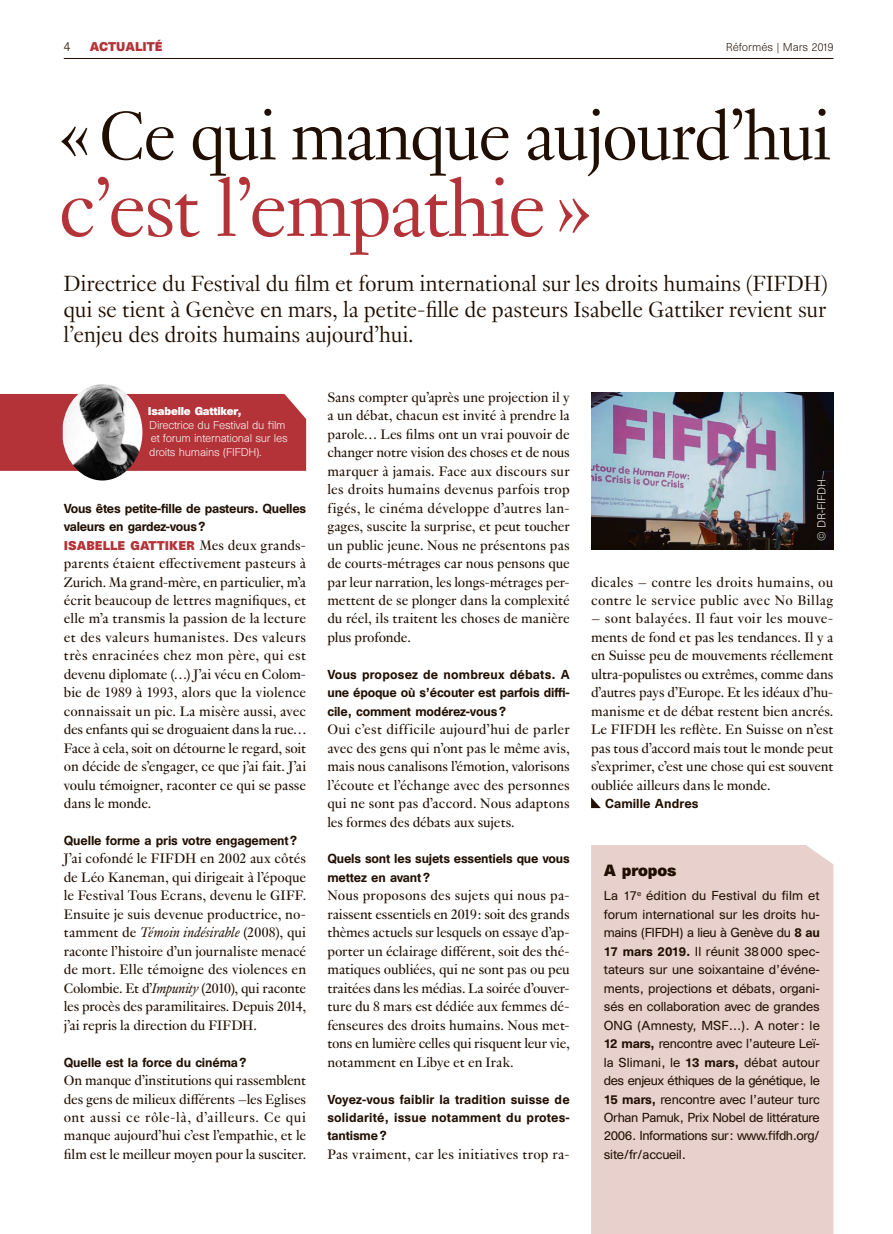
<style>
.page{position:relative;width:893px;height:1234px;background:#fff}
.page>*{position:absolute;margin:0;border:0;box-sizing:border-box;transform-origin:0 0}
.REF_Titres_indd{font:300 87px "Genath";letter-spacing:-.03em;color:#b33338}
.REF_Titres_indd-2{font:300 75px "Genath";letter-spacing:-.03em;color:#200e00}
.REF_Chapeaux_indd{font:300 24px/25.5px "Genath";letter-spacing:-.01em;color:#200e00;text-align:justify}
.REF_Texte_indd{font:15px/18.5px "Genath";color:#200e00;text-align:justify}
.REF_Texte_indd-2{font:15px/18.5px "Genath";letter-spacing:.02em;color:#200e00}
.REF_Titre-encadre_in{font:700 15px "Unica SB";letter-spacing:-.01em;color:#200e00}
.REF_Texte-encadre_in{font:12px/18.5px "Unica SB";letter-spacing:-.035em;color:#200e00;text-align:justify}
.REF_Texte_indd-3{font:500 12px/18.5px "Unica SB";letter-spacing:-.01em;color:#200e00}
.REF_Texte_indd-4{font:500 12px "Unica SB";letter-spacing:.01em;color:#200e00}
.t1{font:300 12px "Unica SB";color:#200e00}
.REF_Texte_indd-5{font:700 11.7px "Unica SB";letter-spacing:.01em;color:#b33338}
.REF_legendes_copyrig{font:300 10.5px/13.5px "Unica SB";letter-spacing:-.02em;color:#fff}
.REF_legendes_copyrig-2{font:700 10.5px "Unica SB";letter-spacing:-.02em;color:#fff}
.t2{font:300 10.5px "Unica SB";color:#200e00}
.s1{font-family:"Genath";font-weight:400;font-size:15px;color:#200e00}
.s2{font-style:italic}
.s3{font-weight:500}
</style>
<div class="page">
<svg style="left:591px;top:797px;width:9px;height:10px"></svg>
<div style="left:0;top:394px;width:307px;height:77px;background:#b33338"></div>
<img style="left:63px;top:384px;width:79px;height:96px">
<img style="left:591px;top:392px;width:242px;height:157px">
<div style="left:591px;top:845px;width:242px;height:388px;background:#e8d0cc"></div>
<hr style="left:64px;top:58px;width:769px;height:1px;background:#200e00">
<p class="t1" style="left:64px;top:39px;width:8px">4</p>
<p class="REF_Texte_indd-5" style="left:90px;top:39px;width:74px">ACTUALITÉ</p>
<p class="t2" style="left:726px;top:41px;width:109px">Réformés | Mars 2019</p>
<p class="REF_Titres_indd-2" style="left:58px;top:83px;width:774px">« Ce qui manque aujourd’hui</p>
<p class="REF_Titres_indd" style="left:58px;top:147px;width:536px">c’est l’empathie »</p>
<p class="REF_Chapeaux_indd" style="left:64px;top:269px;width:765px">Directrice du Festival du film et forum international sur les droits humains (FIFDH) qui se tient à Genève en mars, la petite-fille de pasteurs Isabelle Gattiker revient sur l’enjeu des droits humains aujourd’hui.</p>
<p class="REF_legendes_copyrig-2" style="left:148px;top:405px;width:95px">Isabelle Gattiker,</p>
<p class="REF_legendes_copyrig" style="left:149px;top:418px;width:140px">Directrice du Festival du film et forum international sur les droits humains (FIFDH).</p>
<p class="REF_Texte_indd-3" style="left:64px;top:499px;width:244px">Vous êtes petite-fille de pasteurs. Quelles valeurs en gardez-vous?</p>
<p class="REF_Texte_indd-5" style="left:64px;top:538px;width:244px">ISABELLE GATTIKER <span class="s1">Mes deux grands-</span></p>
<p class="REF_Texte_indd" style="left:64px;top:553px;width:244px">parents étaient effectivement pasteurs à Zurich. Ma grand-mère, en particulier, m’a écrit beaucoup de lettres magnifiques, et elle m’a transmis la passion de la lecture et des valeurs humanistes. Des valeurs très enracinées chez mon père, qui est devenu diplomate (…) J’ai vécu en Colom&shy;bie de 1989 à 1993, alors que la violence connaissait un pic. La misère aussi, avec des enfants qui se droguaient dans la rue… Face à cela, soit on détourne le regard, soit on décide de s’engager, ce que j’ai fait. J’ai voulu témoigner, raconter ce qui se passe dans le monde.</p>
<p class="REF_Texte_indd-3" style="left:64px;top:832px;width:235px">Quelle forme a pris votre engagement?</p>
<p class="REF_Texte_indd" style="left:64px;top:848px;width:244px">J’ai cofondé le FIFDH en 2002 aux côtés de Léo Kaneman, qui dirigeait à l’époque le Festival Tous Ecrans, devenu le GIFF.<br>Ensuite je suis devenue productrice, no&shy;tamment de <span class="s2">Témoin indésirable</span> (2008), qui raconte l’histoire d’un journaliste menacé de mort. Elle témoigne des violences en Colombie. Et d’<span class="s2">Impunity</span> (2010), qui raconte les procès des paramilitaires. Depuis 2014, j’ai repris la direction du FIFDH.</p>
<p class="REF_Texte_indd-3" style="left:64px;top:1053px;width:184px">Quelle est la force du cinéma?</p>
<p class="REF_Texte_indd" style="left:64px;top:1069px;width:244px">On manque d’institutions qui rassemblent des gens de milieux différents –les Eglises ont aussi ce rôle-là, d’ailleurs. Ce qui manque aujourd’hui c’est l’empathie, et le film est le meilleur moyen pour la susciter.</p>
<p class="REF_Texte_indd" style="left:327px;top:387px;width:244px">Sans compter qu’après une projection il y a un débat, chacun est invité à prendre la parole… Les films ont un vrai pouvoir de changer notre vision des choses et de nous marquer à jamais. Face aux discours sur les droits humains devenus parfois trop figés, le cinéma développe d’autres lan&shy;gages, suscite la surprise, et peut toucher un public jeune. Nous ne présentons pas de courts-métrages car nous pensons que par leur narration, les longs-métrages per&shy;mettent de se plonger dans la complexité du réel, ils traitent les choses de manière plus profonde.</p>
<p class="REF_Texte_indd-3" style="left:327px;top:665px;width:244px;text-align:justify">Vous proposez de nombreux débats. A une époque où s’écouter est parfois diffi&shy;cile, comment modérez-vous?</p>
<p class="REF_Texte_indd" style="left:327px;top:719px;width:244px">Oui c’est difficile aujourd’hui de parler avec des gens qui n’ont pas le même avis, mais nous canalisons l’émotion, valorisons l’écoute et l’échange avec des personnes qui ne sont pas d’accord. Nous adaptons les formes des débats aux sujets.</p>
<p class="REF_Texte_indd-3" style="left:327px;top:850px;width:244px">Quels sont les sujets essentiels que vous mettez en avant?</p>
<p class="REF_Texte_indd" style="left:327px;top:885px;width:244px">Nous proposons des sujets qui nous pa&shy;raissent essentiels en 2019: soit des grands thèmes actuels sur lesquels on essaye d’ap&shy;porter un éclairage différent, soit des thé&shy;matiques oubliées, qui ne sont pas ou peu traitées dans les médias. La soirée d’ouver&shy;ture du 8 mars est dédiée aux femmes dé&shy;fenseures des droits humains. Nous met&shy;tons en lumière celles qui risquent leur vie, notamment en Libye et en Irak.</p>
<p class="REF_Texte_indd-3" style="left:327px;top:1090px;width:244px;text-align:justify">Voyez-vous faiblir la tradition suisse de solidarité, issue notamment du protes&shy;tantisme?</p>
<p class="REF_Texte_indd" style="left:327px;top:1143px;width:244px">Pas vraiment, car les initiatives trop ra-</p>
<p class="REF_legendes_copyrig" style="left:815px;top:541px;width:64px;rotate:-90deg">© DR-FIFDH</p>
<p class="REF_Texte_indd-2" style="left:591px;top:571px;width:244px">dicales – contre les droits humains, ou contre le service public avec No Billag</p>
<p class="REF_Texte_indd" style="left:591px;top:608px;width:244px">– sont balayées. Il faut voir les mouve&shy;ments de fond et pas les tendances. Il y a en Suisse peu de mouvements réellement ultra-populistes ou extrêmes, comme dans d’autres pays d’Europe. Et les idéaux d’hu&shy;manisme et de débat restent bien ancrés.<br>Le FIFDH les reflète. En Suisse on n’est pas tous d’accord mais tout le monde peut s’exprimer, c’est une chose qui est souvent oubliée ailleurs dans le monde.</p>
<p class="REF_Texte_indd-4" style="left:605px;top:795px;width:95px">Camille Andres</p>
<p class="REF_Titre-encadre_in" style="left:604px;top:860px;width:74px">A propos</p>
<p class="REF_Texte-encadre_in" style="left:604px;top:886px;width:218px">La 17<sup>e</sup> édition du Festival du film et forum international sur les droits hu&shy;mains (FIFDH) a lieu à Genève du <span class="s3">8 au 17 mars 2019.</span> Il réunit 38 000 spec&shy;tateurs sur une soixantaine d’événe&shy;ments, projections et débats, organi&shy;sés en collaboration avec de grandes ONG (Amnesty, MSF…). A noter : le <span class="s3">12 mars,</span> rencontre avec l’auteure Leï&shy;la Slimani, le <span class="s3">13 mars,</span> débat autour des enjeux éthiques de la génétique, le <span class="s3">15 mars,</span> rencontre avec l’auteur turc Orhan Pamuk, Prix Nobel de littérature 2006. Informations sur : www.fifdh.org/ site/fr/accueil.</p>
</div>
